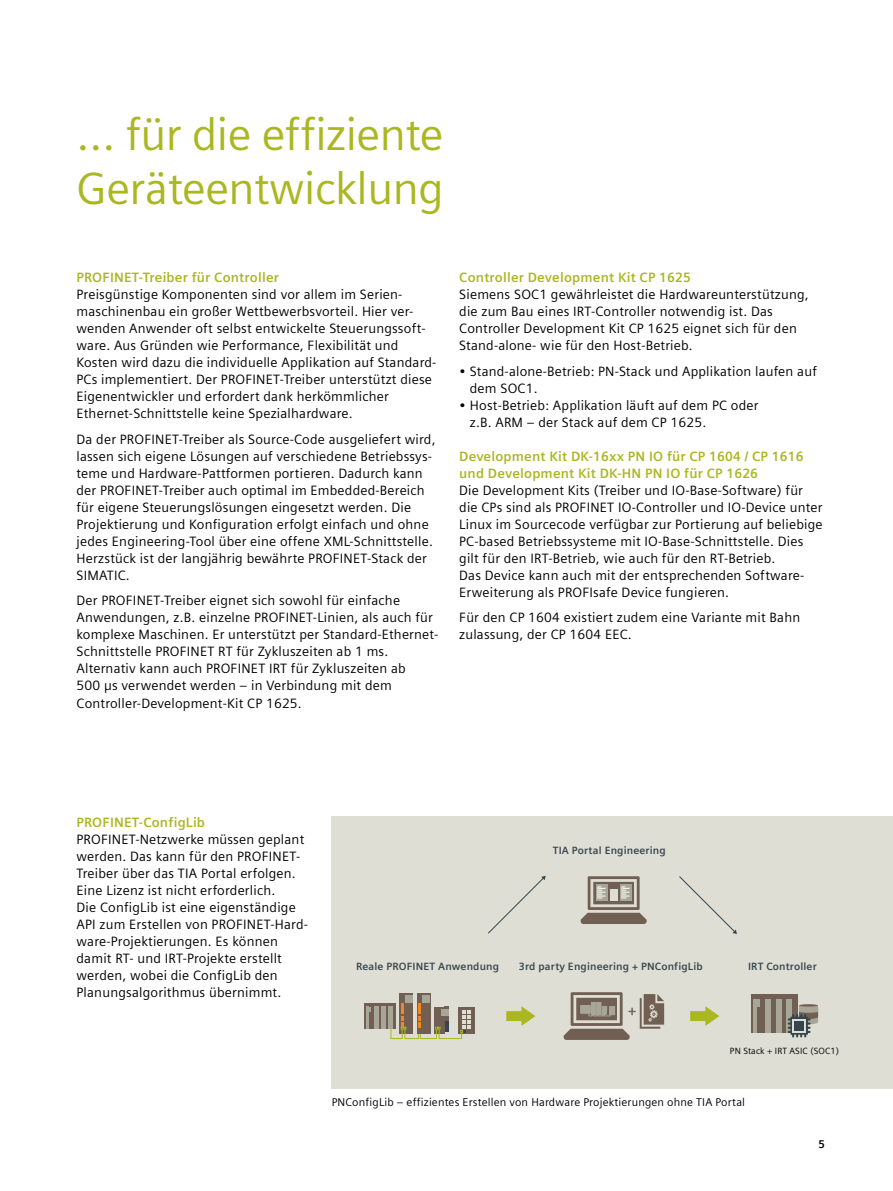
<style>
.page{position:relative;width:893px;height:1191px;background:#fff}
.page>*{position:absolute;margin:0;border:0;box-sizing:border-box;transform-origin:0 0}
.t1{font:45px/54px "Siemens Sans Global";letter-spacing:-.01em;color:#aab721}
.t2{font:13.5px/17px "Siemens Sans Global";letter-spacing:.015em;color:#000}
.t3{font:700 13.5px/17px "Siemens Sans Global";letter-spacing:.015em;color:#aab721}
.t4{font:11.25px "Siemens Sans Global";letter-spacing:.015em;color:#000}
.t5{font:700 11.25px "Siemens Sans Global";color:#000}
.t6{font:700 10.5px "Siemens Sans Global";letter-spacing:.015em;color:#34454e}
.t7{font:9px "Siemens Sans Global";letter-spacing:.015em;color:#000}
</style>
<div class="page">
<div style="left:332px;top:816px;width:561px;height:273px;background:#dfded4"></div>
<svg style="left:581px;top:876px;width:66px;height:48px"></svg>
<div style="left:610px;top:889px;width:7px;height:12px;background:#dfded4"></div>
<div style="left:400px;top:993px;width:13px;height:40px;background:#725f54"></div>
<div style="left:405px;top:995px;width:7px;height:7px;background:#a8a797"></div>
<div style="left:459px;top:1006px;width:16px;height:27px;background:#725f54"></div>
<svg style="left:417px;top:993px;width:14px;height:10px"></svg>
<div style="left:422px;top:995px;width:8px;height:7px;background:#a8a797"></div>
<svg style="left:391px;top:1003px;width:80px;height:36px"></svg>
<svg style="left:365px;top:1003px;width:31px;height:25px"></svg>
<hr style="left:374px;top:1006px;width:4px;height:22px;background:#a8a797">
<div style="left:381px;top:1006px;width:5px;height:22px;background:#a8a797"></div>
<hr style="left:389px;top:1006px;width:4px;height:22px;background:#a8a797">
<hr style="left:366px;top:1006px;width:3px;height:22px;background:#a8a797">
<div style="left:506px;top:1011px;width:22px;height:10px;background:#aab721"></div>
<svg style="left:521px;top:1006px;width:14px;height:20px"></svg>
<div style="left:690px;top:1011px;width:22px;height:10px;background:#aab721"></div>
<svg style="left:705px;top:1006px;width:14px;height:20px"></svg>
<div style="left:751px;top:994px;width:46px;height:39px;background:#725f54"></div>
<div style="left:765px;top:999px;width:6px;height:34px;background:#a8a797"></div>
<div style="left:776px;top:999px;width:6px;height:34px;background:#a8a797"></div>
<div style="left:786px;top:999px;width:6px;height:34px;background:#a8a797"></div>
<hr style="left:754px;top:999px;width:3px;height:34px;background:#a8a797">
<div style="left:754px;top:999px;width:6px;height:8px;background:#a8a797"></div>
<svg style="left:788px;top:1004px;width:30px;height:33px"></svg>
<svg style="left:792px;top:1018px;width:14px;height:14px"></svg>
<div style="left:794px;top:1020px;width:10px;height:10px;background:#34454e"></div>
<svg style="left:488px;top:875px;width:58px;height:59px"></svg>
<svg style="left:679px;top:876px;width:58px;height:58px"></svg>
<svg style="left:564px;top:992px;width:100px;height:48px"></svg>
<h1 class="t1" style="left:77px;top:109px;width:369px">… für die effiziente<br>Geräteentwicklung</h1>
<p class="t3" style="left:77px;top:269px;width:204px">PROFINET-Treiber für Controller</p>
<p class="t2" style="left:77px;top:286px;width:361px">Preisgünstige Komponenten sind vor allem im Serien&shy;maschinenbau ein großer Wettbewerbsvorteil. Hier ver&shy;wenden Anwender oft selbst entwickelte Steuerungssoft&shy;ware. Aus Gründen wie Performance, Flexibilität und Kosten wird dazu die individuelle Applikation auf Standard-PCs implementiert. Der PROFINET-Treiber unterstützt diese Eigenentwickler und erfordert dank herkömmlicher Ethernet-Schnittstelle keine Spezialhardware.</p>
<p class="t2" style="left:77px;top:431px;width:361px">Da der PROFINET-Treiber als Source-Code ausgeliefert wird, lassen sich eigene Lösungen auf verschiedene Betriebssys&shy;teme und Hardware-Pattformen portieren. Dadurch kann der PROFINET-Treiber auch optimal im Embedded-Bereich für eigene Steuerungslösungen eingesetzt werden. Die Projektierung und Konfiguration erfolgt einfach und ohne jedes Engineering-Tool über eine offene XML-Schnittstelle.<br>Herzstück ist der langjährig bewährte PROFINET-Stack der SIMATIC.</p>
<p class="t2" style="left:77px;top:593px;width:363px">Der PROFINET-Treiber eignet sich sowohl für einfache Anwendungen, z.B. einzelne PROFINET-Linien, als auch für komplexe Maschinen. Er unterstützt per Standard-Ethernet-Schnittstelle PROFINET RT für Zykluszeiten ab 1 ms.<br>Alternativ kann auch PROFINET IRT für Zykluszeiten ab<br>500 µs verwendet werden – in Verbindung mit dem Controller-Development-Kit CP 1625.</p>
<p class="t3" style="left:459px;top:269px;width:233px">Controller Development Kit CP 1625</p>
<p class="t2" style="left:459px;top:286px;width:351px">Siemens SOC1 gewährleistet die Hardwareunterstützung, die zum Bau eines IRT-Controller notwendig ist. Das Controller Development Kit CP 1625 eignet sich für den Stand-alone- wie für den Host-Betrieb.</p>
<p class="t2" style="left:470px;top:363px;width:348px;text-indent:-11px">• Stand-alone-Betrieb: PN-Stack und Applikation laufen auf dem SOC1.</p>
<p class="t2" style="left:470px;top:397px;width:290px;text-indent:-11px">• Host-Betrieb: Applikation läuft auf dem PC oder z.B. ARM – der Stack auf dem CP 1625.</p>
<p class="t3" style="left:459px;top:447px;width:346px">Development Kit DK-16xx PN IO für CP 1604 / CP 1616 und Development Kit DK-HN PN IO für CP 1626</p>
<p class="t2" style="left:459px;top:482px;width:365px">Die Development Kits (Treiber und IO-Base-Software) für die CPs sind als PROFINET IO-Controller und IO-Device unter Linux im Sourcecode verfügbar zur Portierung auf beliebige PC-based Betriebssysteme mit IO-Base-Schnittstelle. Dies gilt für den IRT-Betrieb, wie auch für den RT-Betrieb.<br>Das Device kann auch mit der entsprechenden Software-Erweiterung als PROFIsafe Device fungieren.</p>
<p class="t2" style="left:459px;top:610px;width:342px">Für den CP 1604 existiert zudem eine Variante mit Bahn zulassung, der CP 1604 EEC.</p>
<p class="t3" style="left:77px;top:813px;width:130px">PROFINET-ConfigLib</p>
<p class="t2" style="left:77px;top:831px;width:233px">PROFINET-Netzwerke müssen geplant werden. Das kann für den PROFINET-Treiber über das TIA Portal erfolgen.<br>Eine Lizenz ist nicht erforderlich.<br>Die ConfigLib ist eine eigenständige API zum Erstellen von PROFINET-Hard&shy;ware-Projektierungen. Es können damit RT- und IRT-Projekte erstellt werden, wobei die ConfigLib den Planungsalgorithmus übernimmt.</p>
<p class="t6" style="left:553px;top:844px;width:114px">TIA Portal Engineering</p>
<p class="t6" style="left:356px;top:960px;width:145px">Reale PROFINET Anwendung</p>
<p class="t6" style="left:519px;top:960px;width:185px">3rd party Engineering + PNConfigLib</p>
<p class="t6" style="left:748px;top:960px;width:70px">IRT Controller</p>
<p class="t7" style="left:730px;top:1044px;width:111px">PN Stack + IRT ASIC (SOC1)</p>
<p class="t4" style="left:332px;top:1093px;width:415px">PNConfigLib – effizientes Erstellen von Hardware Projektierungen ohne TIA Portal</p>
<p class="t5" style="left:818px;top:1137px;width:8px">5</p>
</div>
